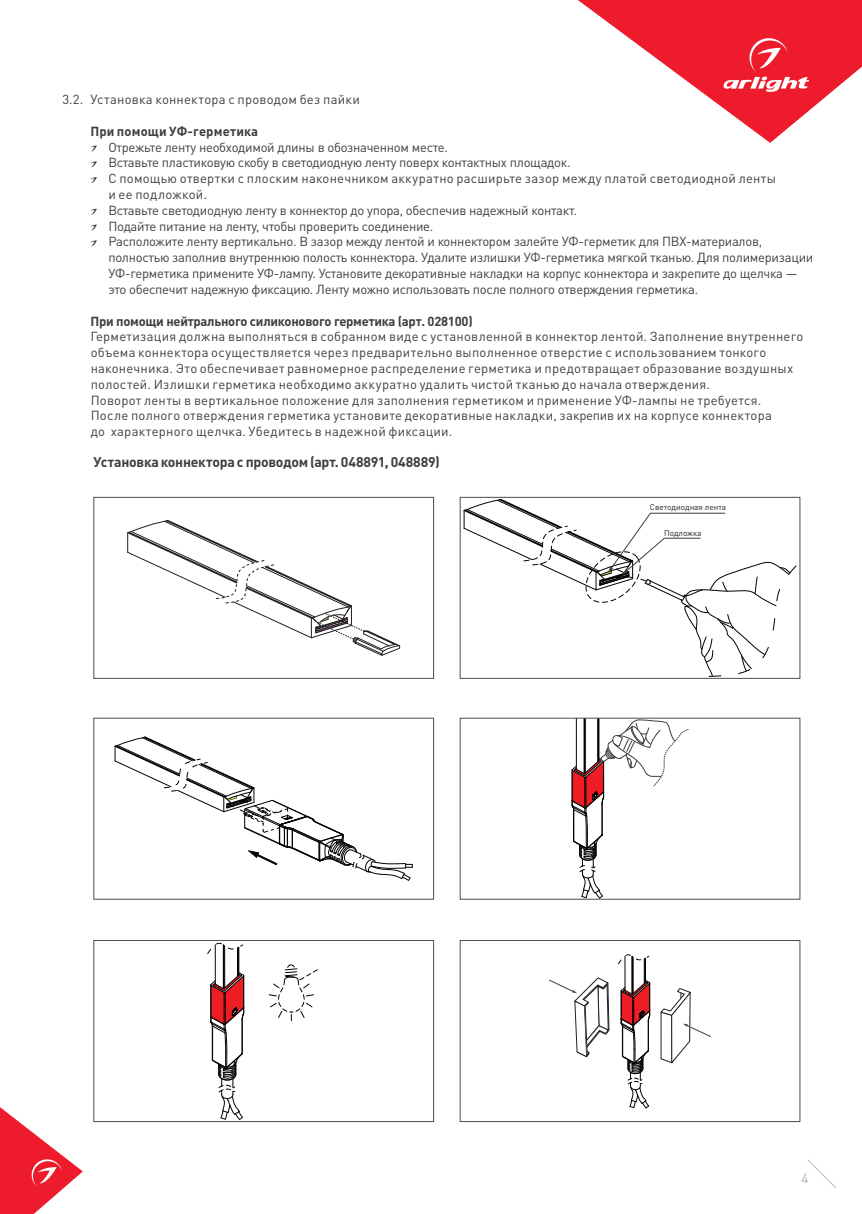
<style>
.page{position:relative;width:862px;height:1214px;background:#fff}
.page>*{position:absolute;margin:0;border:0;box-sizing:border-box;transform-origin:0 0}
.Body{font:700 14px "DIN Pro";letter-spacing:-.015em;color:#3e3e3f}
.t1{font:300 14px "DIN Pro";color:#939598}
.t2{font:13px/15.8px "DIN Pro";letter-spacing:.015em;color:#3e3e3f}
.t3{font:13px/15.8px "DIN Pro";letter-spacing:-.02em;color:#3e3e3f}
.t4{font:700 13px "DIN Pro";letter-spacing:-.02em;color:#3e3e3f}
.t5{font:700 13px "DIN Pro";letter-spacing:.01em;color:#3e3e3f}
.t6{font:8.2px "DIN Pro";color:#231f20}
</style>
<div class="page">
<svg style="left:0;top:1107px;width:83px;height:106px"></svg>
<svg style="left:578px;top:0;width:284px;height:143px"></svg>
<svg style="left:807px;top:1159px;width:29px;height:29px"></svg>
<svg style="left:90px;top:145px;width:7px;height:6px"></svg>
<svg style="left:90px;top:161px;width:7px;height:6px"></svg>
<svg style="left:90px;top:177px;width:7px;height:6px"></svg>
<svg style="left:90px;top:209px;width:7px;height:6px"></svg>
<svg style="left:90px;top:224px;width:7px;height:6px"></svg>
<svg style="left:90px;top:240px;width:7px;height:6px"></svg>
<svg style="left:115px;top:736px;width:298px;height:144px"></svg>
<div style="left:94px;top:717px;width:340px;height:182px;border:1px solid #425159"></div>
<svg style="left:571px;top:719px;width:117px;height:178px"></svg>
<div style="left:460px;top:717px;width:340px;height:182px;border:1px solid #425159"></div>
<svg style="left:269px;top:964px;width:49px;height:56px"></svg>
<svg style="left:207px;top:942px;width:37px;height:177px"></svg>
<div style="left:94px;top:940px;width:340px;height:181px;border:1px solid #425159"></div>
<svg style="left:618px;top:954px;width:32px;height:154px"></svg>
<svg style="left:660px;top:988px;width:51px;height:75px"></svg>
<svg style="left:549px;top:977px;width:60px;height:80px"></svg>
<div style="left:460px;top:940px;width:340px;height:181px;border:1px solid #425159"></div>
<svg style="left:127px;top:520px;width:273px;height:136px"></svg>
<div style="left:94px;top:497px;width:340px;height:181px;border:1px solid #425159"></div>
<svg style="left:463px;top:499px;width:333px;height:177px"></svg>
<div style="left:460px;top:497px;width:340px;height:181px;border:1px solid #425159"></div>
<p class="t2" style="left:62px;top:91px;width:299px">3.2. Установка коннектора с проводом без пайки</p>
<p class="t5" style="left:90px;top:122px;width:169px">При помощи УФ-герметика</p>
<p class="t3" style="left:108px;top:138px;width:341px">Отрежьте ленту необходимой длины в обозначенном месте.</p>
<p class="t3" style="left:108px;top:154px;width:464px">Вставьте пластиковую скобу в светодиодную ленту поверх контактных площадок.</p>
<p class="t2" style="left:108px;top:170px;width:669px">С помощью отвертки с плоским наконечником аккуратно расширьте зазор между платой светодиодной ленты и ее подложкой.</p>
<p class="t3" style="left:108px;top:202px;width:470px">Вставьте светодиодную ленту в коннектор до упора, обеспечив надежный контакт.</p>
<p class="t3" style="left:108px;top:217px;width:326px">Подайте питание на ленту, чтобы проверить соединение.</p>
<p class="t3" style="left:108px;top:233px;width:706px">Расположите ленту вертикально. В зазор между лентой и коннектором залейте УФ-герметик для ПВХ-материалов, полностью заполнив внутреннюю полость коннектора. Удалите излишки УФ-герметика мягкой тканью. Для полимеризации УФ-герметика примените УФ-лампу. Установите декоративные накладки на корпус коннектора и закрепите до щелчка — это обеспечит надежную фиксацию. Ленту можно использовать после полного отверждения герметика.</p>
<p class="t4" style="left:90px;top:312px;width:384px">При помощи нейтрального силиконового герметика (арт. 028100)</p>
<p class="t2" style="left:90px;top:328px;width:714px">Герметизация должна выполняться в собранном виде с установленной в коннектор лентой. Заполнение внутреннего объема коннектора осуществляется через предварительно выполненное отверстие с использованием тонкого наконечника. Это обеспечивает равномерное распределение герметика и предотвращает образование воздушных полостей. Излишки герметика необходимо аккуратно удалить чистой тканью до начала отверждения.<br>Поворот ленты в вертикальное положение для заполнения герметиком и применение УФ-лампы не требуется.<br>После полного отверждения герметика установите декоративные накладки, закрепив их на корпусе коннектора<br>до характерного щелчка. Убедитесь в надежной фиксации.</p>
<p class="Body" style="left:94px;top:452px;width:348px">Установка коннектора с проводом (арт. 048891, 048889)</p>
<p class="t6" style="left:650px;top:501px;width:78px">Светодиодная лента</p>
<p class="t6" style="left:664px;top:527px;width:39px">Подложка</p>
<p class="t1" style="left:801px;top:1168px;width:9px">4</p>
</div>
